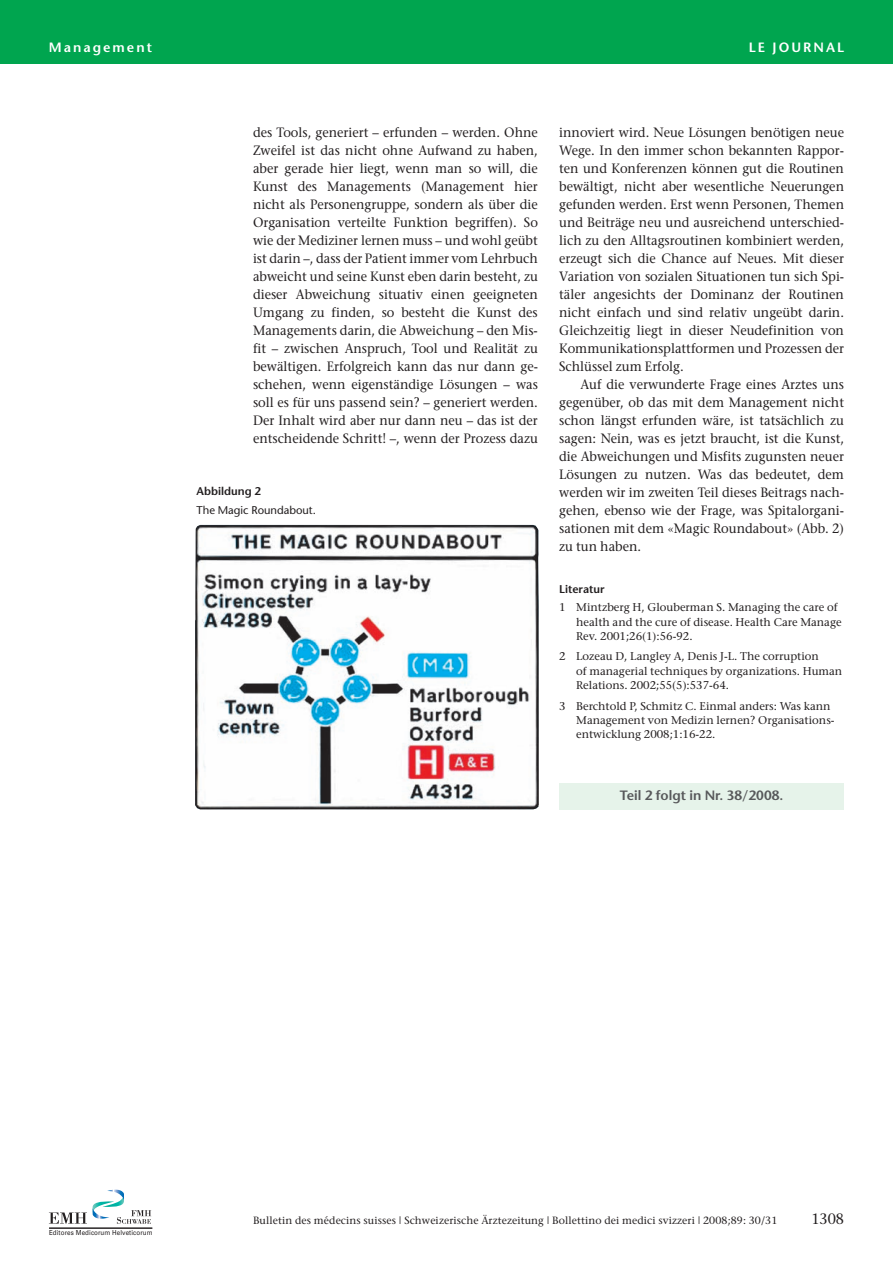
<style>
.page{position:relative;width:893px;height:1263px;background:#fff}
.page>*{position:absolute;margin:0;border:0;box-sizing:border-box;transform-origin:0 0}
.t1{font:15px "Stone Serif";color:#231f20;scale:.95 1}
.t2{font:13.5px/18px "Stone Serif";color:#231f20;text-align:justify;scale:.95 1}
.t3{font:600 13.5px "Stone Sans";color:#57585a}
.t4{font:600 13.5px "Stone Sans";letter-spacing:.15em;color:#fff}
.t5{font:11.25px/14.2px "Stone Serif";color:#231f20}
.t6{font:600 11.25px "Stone Sans";color:#231f20}
.t7{font:11.25px "Stone Sans";color:#231f20}
.t8{font:10.5px "Stone Serif";letter-spacing:.01em;color:#231f20}
.t9{font:6.9px "Univers";letter-spacing:.015em;color:#231f20;scale:.9 1}
</style>
<div class="page">
<div style="left:0;top:0;width:893px;height:64px;background:#00a54f"></div>
<svg style="left:49px;top:1189px;width:102px;height:35px"></svg>
<hr style="left:49px;top:1228px;width:103px;height:1px;background:#231f20">
<img style="left:195px;top:525px;width:344px;height:284px">
<div style="left:559px;top:783px;width:285px;height:26px;background:#e6f3ea"></div>
<p class="t4" style="left:49px;top:42px;width:105px">Management</p>
<p class="t4" style="left:749px;top:42px;width:97px">LE JOURNAL</p>
<p class="t2" style="left:253px;top:125px;width:301px">des Tools, generiert – erfunden – werden. Ohne Zweifel ist das nicht ohne Aufwand zu haben, aber gerade hier liegt, wenn man so will, die Kunst des Managements (Management hier nicht als Personengruppe, sondern als über die Organisation verteilte Funktion begriffen). So wie der Mediziner lernen muss – und wohl geübt ist darin –, dass der Patient immer vom Lehrbuch abweicht und seine Kunst eben darin besteht, zu dieser Abweichung situativ einen geeigneten Umgang zu finden, so besteht die Kunst des Managements darin, die Abweichung – den Mis&shy;fit – zwischen Anspruch, Tool und Realität zu bewältigen. Erfolgreich kann das nur dann ge&shy;schehen, wenn eigenständige Lösungen – was soll es für uns passend sein? – generiert werden.<br>Der Inhalt wird aber nur dann neu – das ist der entscheidende Schritt! –, wenn der Prozess dazu</p>
<p class="t6" style="left:197px;top:487px;width:66px">Abbildung 2</p>
<p class="t7" style="left:197px;top:505px;width:121px">The Magic Roundabout.</p>
<p class="t2" style="left:559px;top:125px;width:302px">innoviert wird. Neue Lösungen benötigen neue Wege. In den immer schon bekannten Rappor&shy;ten und Konferenzen können gut die Routinen bewältigt, nicht aber wesentliche Neuerungen gefunden werden. Erst wenn Personen, Themen und Beiträge neu und ausreichend unterschied&shy;lich zu den Alltagsroutinen kombiniert werden, erzeugt sich die Chance auf Neues. Mit dieser Variation von sozialen Situationen tun sich Spi&shy;täler angesichts der Dominanz der Routinen nicht einfach und sind relativ ungeübt darin.<br>Gleichzeitig liegt in dieser Neudefinition von Kommunikationsplattformen und Prozessen der Schlüssel zum Erfolg.</p>
<p class="t2" style="left:559px;top:377px;width:301px;text-indent:21px">Auf die verwunderte Frage eines Arztes uns gegenüber, ob das mit dem Management nicht schon längst erfunden wäre, ist tatsächlich zu sagen: Nein, was es jetzt braucht, ist die Kunst, die Abweichungen und Misfits zugunsten neuer Lösungen zu nutzen. Was das bedeutet, dem werden wir im zweiten Teil dieses Beitrags nach&shy;gehen, ebenso wie der Frage, was Spitalorgani - sationen mit dem «Magic Roundabout» (Abb. 2) zu tun haben.</p>
<p class="t6" style="left:559px;top:584px;width:47px">Literatur</p>
<p class="t5" style="left:576px;top:601px;width:267px;text-indent:-17px">1 Mintzberg H, Glouberman S. Managing the care of health and the cure of disease. Health Care Manage<br>Rev. 2001;26(1):56-92.</p>
<p class="t5" style="left:576px;top:651px;width:268px;text-indent:-17px">2 Lozeau D, Langley A, Denis J-L. The corruption<br>of managerial techniques by organizations. Human<br>Relations. 2002;55(5):537-64.</p>
<p class="t5" style="left:576px;top:700px;width:260px;text-indent:-17px">3 Berchtold P, Schmitz C. Einmal anders: Was kann<br>Management von Medizin lernen? Organisations&shy;entwicklung 2008;1:16-22.</p>
<p class="t3" style="left:620px;top:790px;width:165px">Teil 2 folgt in Nr. 38/2008.</p>
<p class="t9" style="left:49px;top:1229px;width:117px">Editores Medicorum Helveticorum</p>
<p class="t8" style="left:253px;top:1216px;width:526px">Bulletin des médecins suisses | Schweizerische Ärztezeitung | Bollettino dei medici svizzeri | 2008;89: 30/31</p>
<p class="t1" style="left:811px;top:1213px;width:36px">1308</p>
</div>
